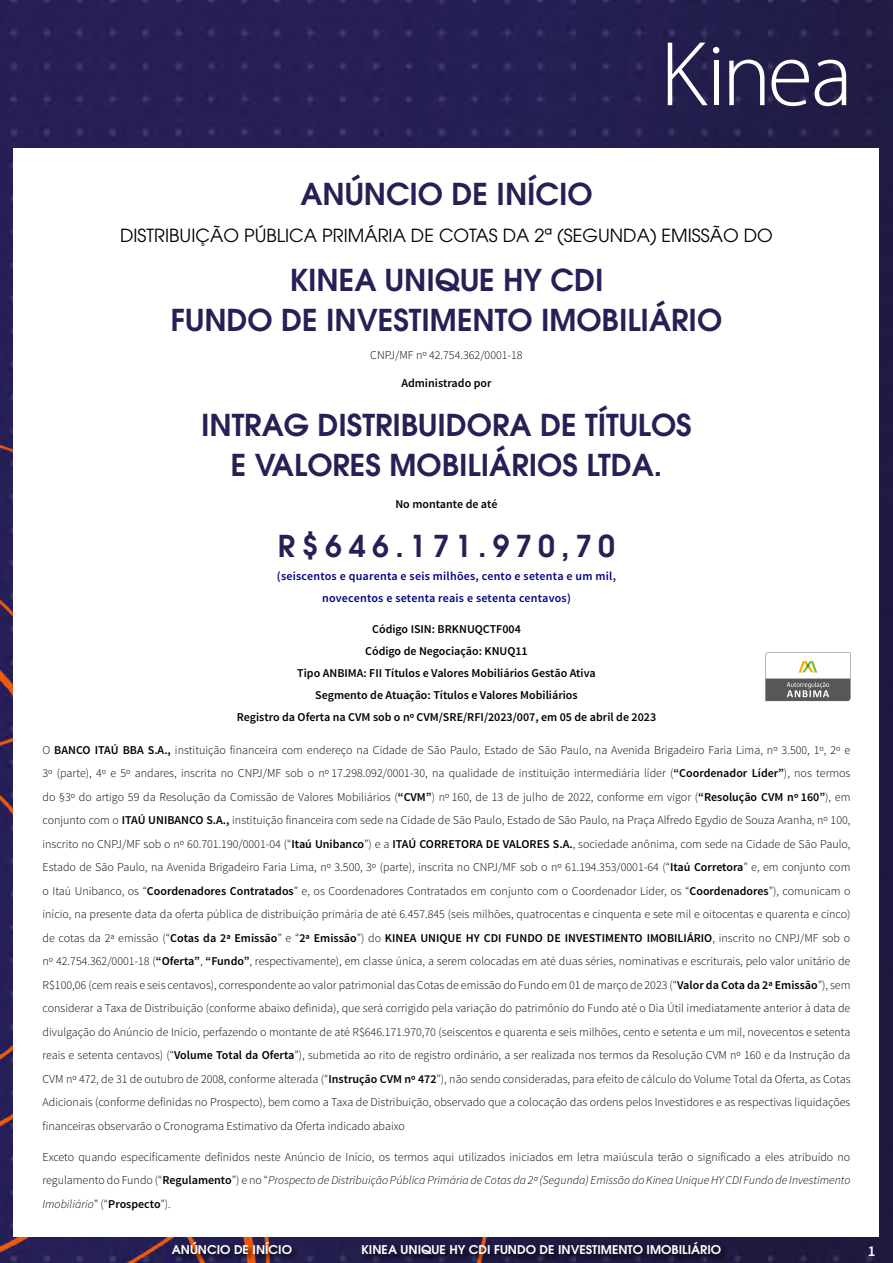
<style>
.page{position:relative;width:893px;height:1263px;background:#fff}
.page>*{position:absolute;margin:0;border:0;box-sizing:border-box;transform-origin:0 0}
.t1{font:600 30px/40px "ITC Avant Garde Pro";color:#272056;text-align:center}
.t2{font:600 30px "ITC Avant Garde Pro";letter-spacing:.2em;color:#272056}
.t3{font:18px "ITC Avant Garde Pro";color:#000}
.t4{font:600 15px "Source Sans Pro";color:#fff}
.t5{font:300 12px/23.5px "Source Sans Pro";color:#000;text-align:justify}
.t6{font:600 12px/22px "Source Sans Pro";color:#000;text-align:center}
.t7{font:600 12px/22px "Source Sans Pro";letter-spacing:.02em;color:#000082;text-align:center}
.t8{font:600 12px "ITC Avant Garde Pro";color:#fff}
.s1{font-weight:600}
.s2{font-style:italic}
</style>
<div class="page">
<img style="left:0;top:0;width:893px;height:1263px">
<div style="left:14px;top:149px;width:865px;height:1088px;background:#fff"></div>
<svg style="left:729px;top:60px;width:35px;height:45px"></svg>
<svg style="left:771px;top:60px;width:38px;height:46px"></svg>
<svg style="left:815px;top:60px;width:31px;height:46px"></svg>
<svg style="left:668px;top:43px;width:51px;height:62px"></svg>
<div style="left:170px;top:1241px;width:558px;height:19px;background:#000;opacity:.75"></div>
<svg style="left:765px;top:652px;width:85px;height:49px"></svg>
<h1 class="t1" style="left:300px;top:174px;width:294px">ANÚNCIO DE INÍCIO</h1>
<h2 class="t3" style="left:120px;top:224px;width:654px">DISTRIBUIÇÃO PÚBLICA PRIMÁRIA DE COTAS DA 2ª (SEGUNDA) EMISSÃO DO</h2>
<h1 class="t1" style="left:171px;top:260px;width:553px">KINEA UNIQUE HY CDI<br>FUNDO DE INVESTIMENTO IMOBILIÁRIO</h1>
<p class="t5" style="left:370px;top:343px;width:154px">CNPJ/MF nº 42.754.362/0001-18</p>
<p class="t6" style="left:401px;top:372px;width:92px">Administrado por</p>
<h1 class="t1" style="left:201px;top:405px;width:492px">INTRAG DISTRIBUIDORA DE TÍTULOS<br>E VALORES MOBILIÁRIOS LTDA.</h1>
<p class="t6" style="left:395px;top:493px;width:104px">No montante de até</p>
<h1 class="t2" style="left:278px;top:526px;width:339px">R$646.171.970,70</h1>
<p class="t7" style="left:277px;top:566px;width:341px">(seiscentos e quarenta e seis milhões, cento e setenta e um mil, novecentos e setenta reais e setenta centavos)</p>
<p class="t6" style="left:237px;top:619px;width:421px">Código ISIN: BRKNUQCTF004<br>Código de Negociação: KNUQ11<br>Tipo ANBIMA: FII Títulos e Valores Mobiliários Gestão Ativa<br>Segmento de Atuação: Títulos e Valores Mobiliários<br>Registro da Oferta na CVM sob o nº CVM/SRE/RFI/2023/007, em 05 de abril de 2023</p>
<p class="t5" style="left:43px;top:738px;width:809px">O <span class="s1">BANCO ITAÚ BBA S.A.,</span> instituição financeira com endereço na Cidade de São Paulo, Estado de São Paulo, na Avenida Brigadeiro Faria Lima, nº 3.500, 1º, 2º e 3º (parte), 4º e 5º andares, inscrita no CNPJ/MF sob o nº 17.298.092/0001-30, na qualidade de instituição intermediária líder (<span class="s1">“Coordenador Líder”</span>), nos termos do §3º do artigo 59 da Resolução da Comissão de Valores Mobiliários (<span class="s1">“CVM”</span>) nº 160, de 13 de julho de 2022, conforme em vigor (<span class="s1">“Resolução CVM nº 160”</span>), em conjunto com o <span class="s1">ITAÚ UNIBANCO S.A.,</span> instituição financeira com sede na Cidade de São Paulo, Estado de São Paulo, na Praça Alfredo Egydio de Souza Aranha, nº 100, inscrito no CNPJ/MF sob o nº 60.701.190/0001-04 (“<span class="s1">Itaú Unibanco</span>”) e a <span class="s1">ITAÚ CORRETORA DE VALORES S.A.</span>, sociedade anônima, com sede na Cidade de São Paulo, Estado de São Paulo, na Avenida Brigadeiro Faria Lima, nº 3.500, 3º (parte), inscrita no CNPJ/MF sob o nº 61.194.353/0001-64 (“<span class="s1">Itaú Corretora</span>” e, em conjunto com o Itaú Unibanco, os “<span class="s1">Coordenadores Contratados</span>” e, os Coordenadores Contratados em conjunto com o Coordenador Líder, os “<span class="s1">Coordenadores</span>”), comunicam o início, na presente data da oferta pública de distribuição primária de até 6.457.845 (seis milhões, quatrocentas e cinquenta e sete mil e oitocentas e quarenta e cinco) de cotas da 2ª emissão (“<span class="s1">Cotas da 2ª Emissão</span>” e “<span class="s1">2ª Emissão</span>”) do <span class="s1">KINEA UNIQUE HY CDI FUNDO DE INVESTIMENTO IMOBILIÁRIO</span>, inscrito no CNPJ/MF sob o nº 42.754.362/0001-18 (<span class="s1">“Oferta”</span>, <span class="s1">“Fundo”</span>, respectivamente), em classe única, a serem colocadas em até duas séries, nominativas e escriturais, pelo valor unitário de R$100,06 (cem reais e seis centavos), correspondente ao valor patrimonial das Cotas de emissão do Fundo em 01 de março de 2023 (“<span class="s1">Valor da Cota da 2ª Emissão</span>”), sem considerar a Taxa de Distribuição (conforme abaixo definida), que será corrigido pela variação do patrimônio do Fundo até o Dia Útil imediatamente anterior à data de divulgação do Anúncio de Início, perfazendo o montante de até R$646.171.970,70 (seiscentos e quarenta e seis milhões, cento e setenta e um mil, novecentos e setenta reais e setenta centavos) (“<span class="s1">Volume Total da Oferta</span>”), submetida ao rito de registro ordinário, a ser realizada nos termos da Resolução CVM nº 160 e da Instrução da CVM nº 472, de 31 de outubro de 2008, conforme alterada (“<span class="s1">Instrução CVM nº 472</span>”), não sendo consideradas, para efeito de cálculo do Volume Total da Oferta, as Cotas Adicionais (conforme definidas no Prospecto), bem como a Taxa de Distribuição, observado que a colocação das ordens pelos Investidores e as respectivas liquidações financeiras observarão o Cronograma Estimativo da Oferta indicado abaixo</p>
<p class="t5" style="left:43px;top:1145px;width:809px">Exceto quando especificamente definidos neste Anúncio de Início, os termos aqui utilizados iniciados em letra maiúscula terão o significado a eles atribuído no regulamento do Fundo (“<span class="s1">Regulamento</span>”) e no “<span class="s2">Prospecto de Distribuição Pública Primária de Cotas da 2ª (Segunda) Emissão do Kinea Unique HY CDI Fundo de Investimento Imobiliário</span>” (“<span class="s1">Prospecto</span>”).</p>
<p class="t8" style="left:172px;top:1241px;width:122px">ANÚNCIO DE INÍCIO</p>
<p class="t8" style="left:361px;top:1241px;width:361px">KINEA UNIQUE HY CDI FUNDO DE INVESTIMENTO IMOBILIÁRIO</p>
<p class="t4" style="left:868px;top:1241px;width:9px">1</p>
</div>
